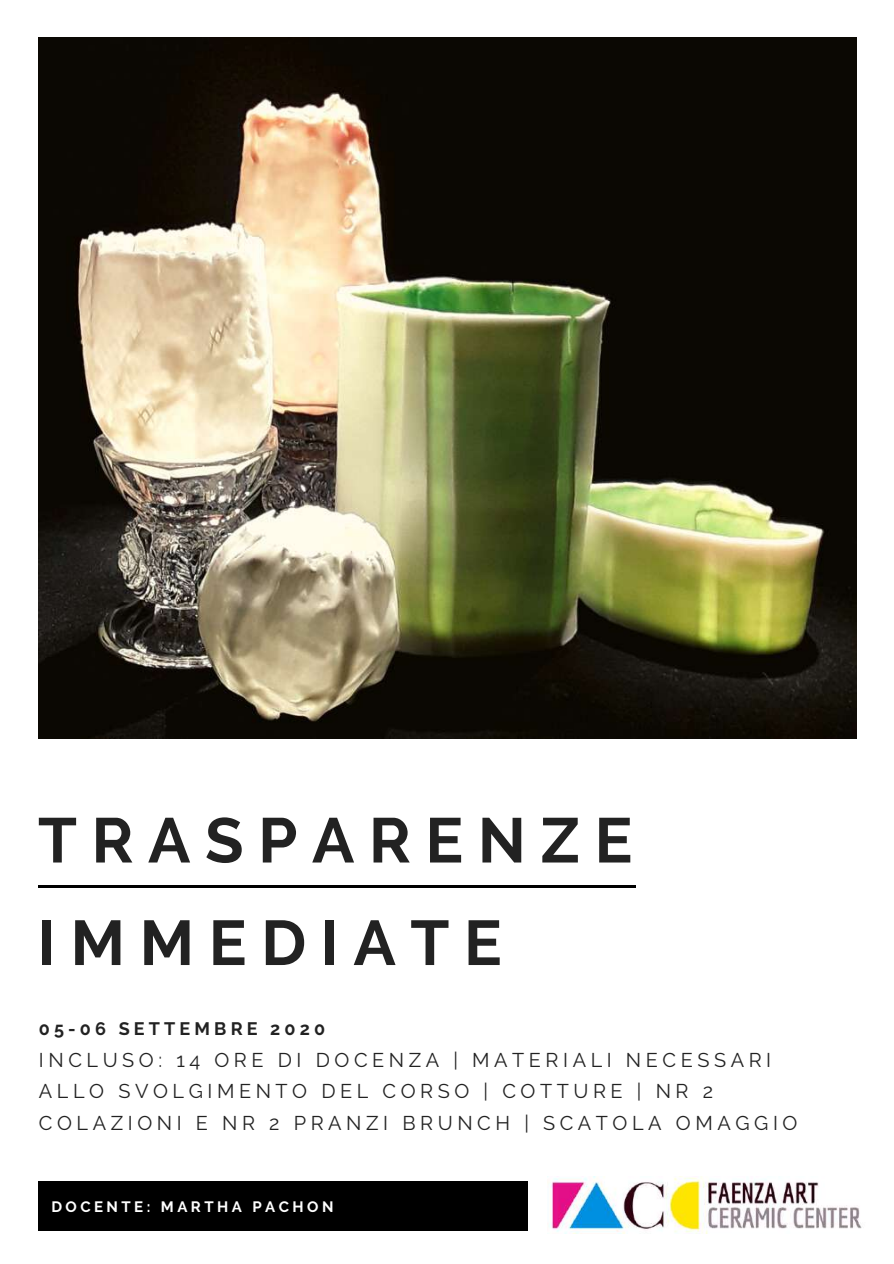
<style>
.page{position:relative;width:894px;height:1264px;background:#fff}
.page>*{position:absolute;margin:0;border:0;box-sizing:border-box;transform-origin:0 0}
.t1{font:700 63px/102.4px "Raleway";letter-spacing:.23em;color:#222}
.t2{font:19.8px/31.5px "Raleway";letter-spacing:.23em;color:#222}
.t3{font:700 18px "Raleway";letter-spacing:.23em;color:#222}
.t4{font:700 15px "Raleway";letter-spacing:.23em;color:#fff}
</style>
<div class="page">
<img style="left:38px;top:38px;width:818px;height:700px">
<div style="left:38px;top:1181px;width:489px;height:49px;background:#000"></div>
<hr style="left:38px;top:885px;width:597px;height:2px;background:#000">
<img style="left:547px;top:1176px;width:315px;height:57px">
<h1 class="t1" style="left:38px;top:789px;width:596px">TRASPARENZE<br>IMMEDIATE</h1>
<p class="t3" style="left:39px;top:1018px;width:288px">05-06 SETTEMBRE 2020</p>
<p class="t2" style="left:39px;top:1043px;width:759px">INCLUSO: 14 ORE DI DOCENZA | MATERIALI NECESSARI<br>ALLO SVOLGIMENTO DEL CORSO | COTTURE | NR 2<br>COLAZIONI E NR 2 PRANZI BRUNCH | SCATOLA OMAGGIO</p>
<p class="t4" style="left:51px;top:1198px;width:283px">DOCENTE: MARTHA PACHON</p>
</div>
